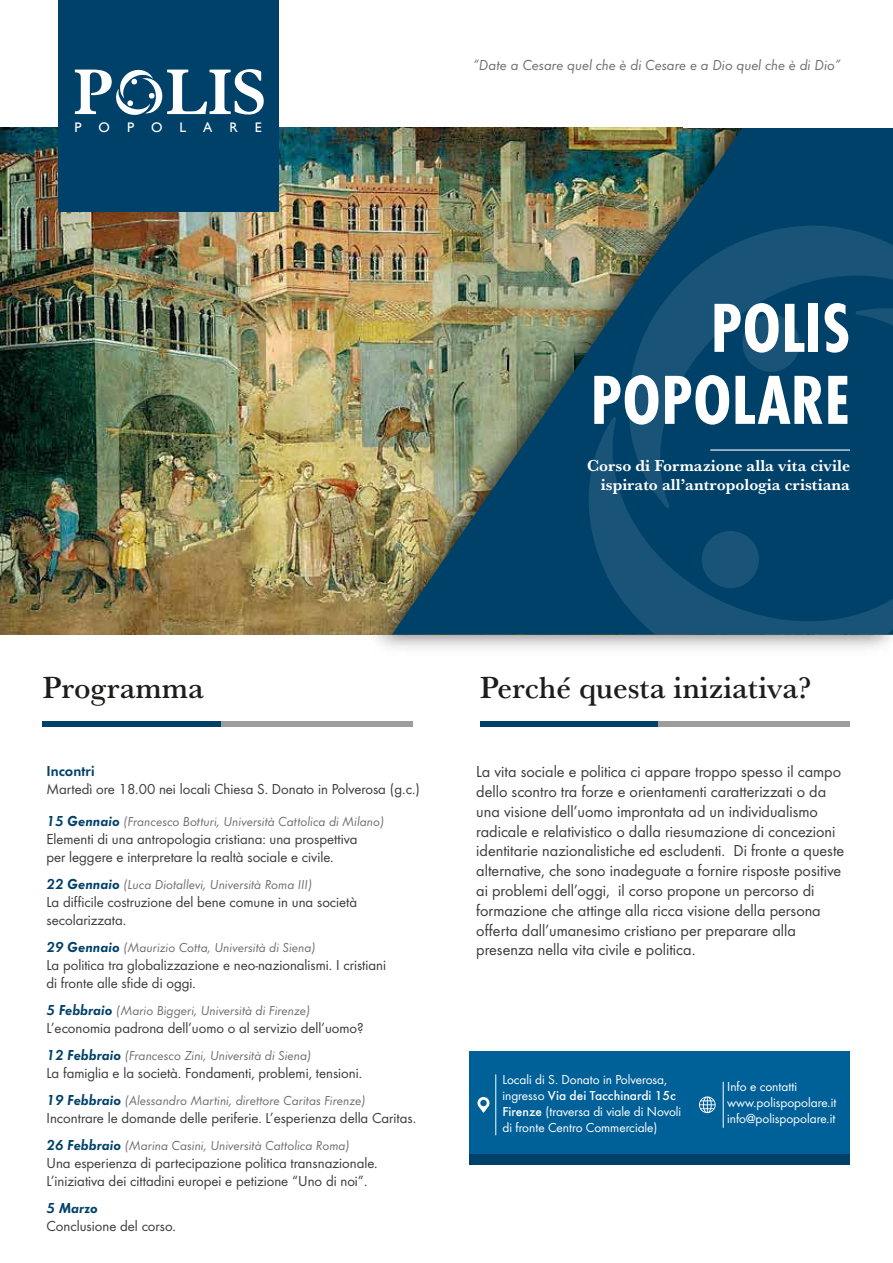
<style>
.page{position:relative;width:893px;height:1263px;background:#fff}
.page>*{position:absolute;margin:0;border:0;box-sizing:border-box;transform-origin:0 0}
.t1{font:700 72px/72px "Futura Con";color:#fff;text-align:right}
.t2{font:500 31.5px "Baskerville URW";color:#1d1d1b}
.t3{font:16.5px/19.8px "Futura Boo";color:#3c3c3b}
.t4{font:700 16.5px/19.8px "Baskerville URW";color:#fff;text-align:right}
.t5{font:15px/18px "Futura Boo";color:#3c3c3b}
.t6{font:15px "Futura Boo Obl";color:#706f6f}
.t7{font:15px "Futura Dem";color:#004169}
.t8{font:15px "Futura Dem Obl";color:#004169}
.t9{font:13.95px "Gill Sans";letter-spacing:1.225em;color:#fff}
.t10{font:13.5px "Futura Boo Obl";color:#706f6f}
.t11{font:13.5px/16.2px "Futura Boo";color:#fff}
.t12{font:500 13.5px "Futura";color:#fff}
.s1{font-family:"Futura Dem Obl";font-size:15px;color:#004169}
.s2{font-family:"Futura Boo";font-weight:400}
.s3{font-family:"Futura";font-weight:500}
</style>
<div class="page">
<img style="left:0;top:127px;width:356px;height:507px">
<img style="left:356px;top:127px;width:537px;height:522px">
<img style="left:392px;top:127px;width:501px;height:507px">
<div style="left:480px;top:721px;width:178px;height:5px;background:#004169"></div>
<div style="left:658px;top:721px;width:192px;height:5px;background:#9d9d9c"></div>
<div style="left:42px;top:721px;width:179px;height:5px;background:#004169"></div>
<div style="left:221px;top:721px;width:192px;height:5px;background:#9d9d9c"></div>
<div style="left:58px;top:0;width:221px;height:211px;background:#004169"></div>
<svg style="left:75px;top:69px;width:189px;height:46px"></svg>
<div style="left:469px;top:1051px;width:380px;height:104px;background:#006098"></div>
<div style="left:469px;top:1155px;width:380px;height:10px;background:#004169"></div>
<svg style="left:589px;top:416px;width:266px;height:218px;background:#09476e"></svg>
<svg style="left:625px;top:225px;width:268px;height:284px;background:#0a476c"></svg>
<svg style="left:855px;top:303px;width:38px;height:331px;background:#02426a"></svg>
<div style="left:702px;top:531px;width:57px;height:57px;background:#195377;border-radius:50%"></div>
<div style="left:742px;top:315px;width:58px;height:57px;background:#195377;border-radius:50%"></div>
<hr style="left:710px;top:449px;width:140px;height:2px;background:#fff">
<svg style="left:477px;top:1097px;width:13px;height:16px"></svg>
<hr style="left:495px;top:1075px;width:1px;height:60px;background:#fff">
<svg style="left:699px;top:1096px;width:17px;height:17px"></svg>
<hr style="left:723px;top:1082px;width:1px;height:45px;background:#fff">
<p class="t9" style="left:75px;top:119px;width:189px">POPOLARE</p>
<p class="t6" style="left:473px;top:55px;width:369px">“Date a Cesare quel che è di Cesare e a Dio quel che è di Dio”</p>
<h1 class="t1" style="left:591px;top:289px;width:261px">POLIS<br>POPOLARE</h1>
<p class="t4" style="left:587px;top:455px;width:264px">Corso di Formazione alla vita civile ispirato all’antropologia cristiana</p>
<h2 class="t2" style="left:42px;top:666px;width:163px">Programma</h2>
<p class="t7" style="left:46px;top:761px;width:50px">Incontri</p>
<p class="t5" style="left:46px;top:779px;width:375px">Martedì ore 18.00 nei locali Chiesa S. Donato in Polverosa (g.c.)</p>
<p class="t10" style="left:46px;top:812px;width:339px"><span class="s1">15 Gennaio</span> (Francesco Botturi, Università Cattolica di Milano)</p>
<p class="t5" style="left:46px;top:829px;width:312px">Elementi di una antropologia cristiana: una prospettiva per leggere e interpretare la realtà sociale e civile.</p>
<p class="t10" style="left:46px;top:875px;width:267px"><span class="s1">22 Gennaio</span> (Luca Diotallevi, Università Roma III)</p>
<p class="t5" style="left:46px;top:892px;width:312px">La difficile costruzione del bene comune in una società secolarizzata.</p>
<p class="t10" style="left:46px;top:938px;width:271px"><span class="s1">29 Gennaio</span> (Maurizio Cotta, Università di Siena)</p>
<p class="t5" style="left:46px;top:955px;width:341px">La politica tra globalizzazione e neo-nazionalismi. I cristiani di fronte alle sfide di oggi.</p>
<p class="t10" style="left:46px;top:1001px;width:265px"><span class="s1">5 Febbraio</span> (Mario Biggeri, Università di Firenze)</p>
<p class="t5" style="left:46px;top:1018px;width:319px">L’economia padrona dell’uomo o al servizio dell’uomo?</p>
<p class="t10" style="left:46px;top:1046px;width:266px"><span class="s1">12 Febbraio</span> (Francesco Zini, Università di Siena)</p>
<p class="t5" style="left:46px;top:1063px;width:317px">La famiglia e la società. Fondamenti, problemi, tensioni.</p>
<p class="t10" style="left:46px;top:1091px;width:320px"><span class="s1">19 Febbraio</span> (Alessandro Martini, direttore Caritas Firenze)</p>
<p class="t5" style="left:46px;top:1108px;width:371px">Incontrare le domande delle periferie. L’esperienza della Caritas.</p>
<p class="t10" style="left:46px;top:1136px;width:305px"><span class="s1">26 Febbraio</span> (Marina Casini, Università Cattolica Roma)</p>
<p class="t5" style="left:46px;top:1153px;width:333px">Una esperienza di partecipazione politica transnazionale.<br>L’iniziativa dei cittadini europei e petizione “Uno di noi”.</p>
<p class="t8" style="left:46px;top:1197px;width:53px">5 Marzo</p>
<p class="t5" style="left:46px;top:1216px;width:131px">Conclusione del corso.</p>
<h2 class="t2" style="left:480px;top:666px;width:333px">Perché questa iniziativa?</h2>
<p class="t3" style="left:476px;top:761px;width:370px">La vita sociale e politica ci appare troppo spesso il campo dello scontro tra forze e orientamenti caratterizzati o da una visione dell’uomo improntata ad un individualismo radicale e relativistico o dalla riesumazione di concezioni identitarie nazionalistiche ed escludenti. Di fronte a queste alternative, che sono inadeguate a fornire risposte positive ai problemi dell’oggi, il corso propone un percorso di formazione che attinge alla ricca visione della persona offerta dall’umanesimo cristiano per preparare alla presenza nella vita civile e politica.</p>
<p class="t11" style="left:502px;top:1070px;width:166px">Locali di S. Donato in Polverosa,</p>
<p class="t12" style="left:502px;top:1085px;width:175px"><span class="s2">ingresso</span> Via dei Tacchinardi 15c</p>
<p class="t11" style="left:502px;top:1103px;width:180px"><span class="s3">Firenze</span> (traversa di viale di Novoli di fronte Centro Commerciale)</p>
<p class="t11" style="left:727px;top:1078px;width:111px">Info e contatti www.polispopolare.it info@polispopolare.it</p>
</div>
